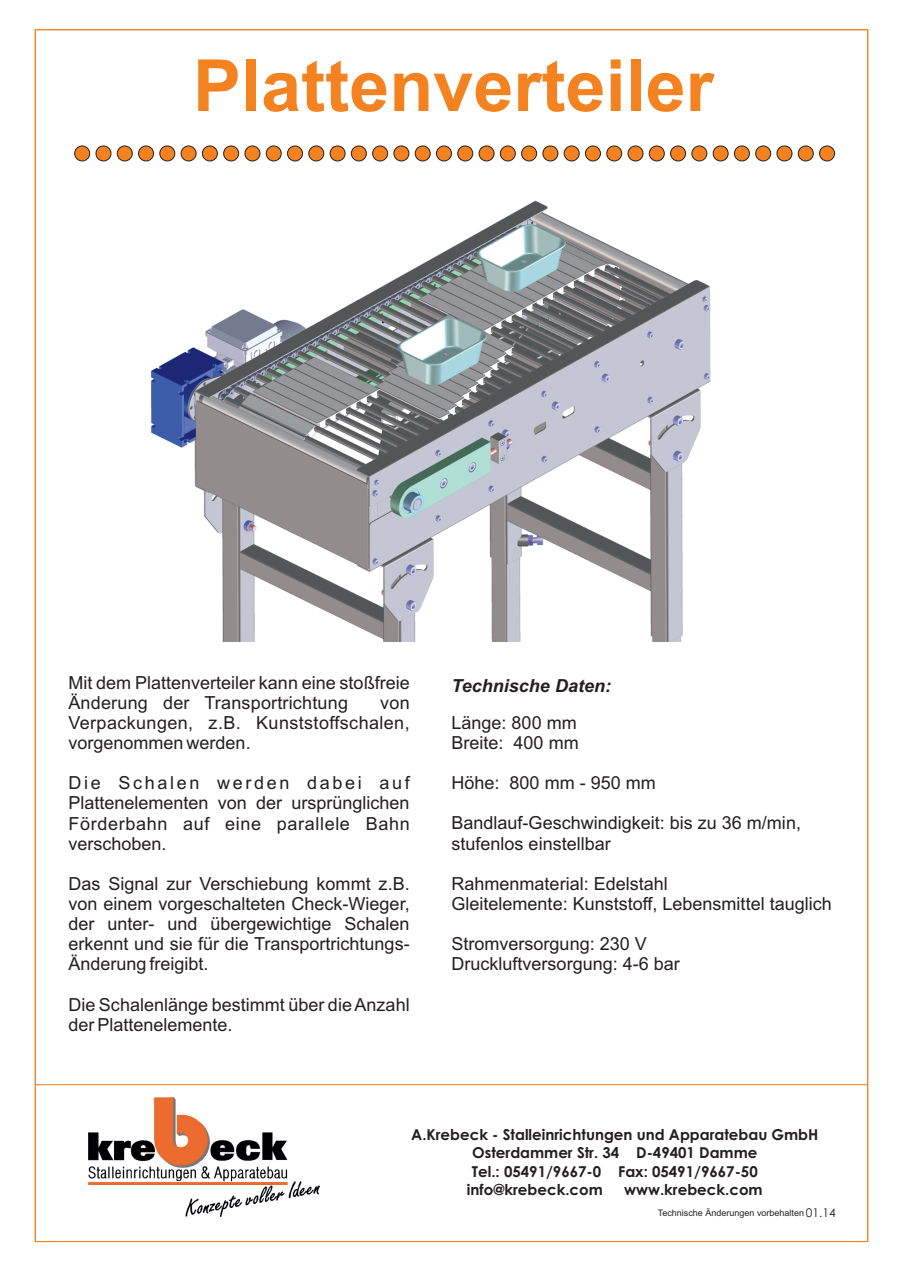
<style>
.page{position:relative;width:903px;height:1272px;background:#fff}
.page>*{position:absolute;margin:0;border:0;box-sizing:border-box;transform-origin:0 0}
.t1{font:700 72px "Arial";color:#f58220}
.t2{font:18px/20.1px "Arial";color:#231f20}
.t3{font:italic 700 18px "Arial";color:#231f20}
.t4{font:700 15px "Century Gothic";color:#231f20}
.t5{font:12px "Century Gothic";color:#231f20}
.t6{font:9px "Arial";color:#231f20}
</style>
<div class="page">
<div style="left:74px;top:146px;width:16px;height:15px;background:#f58220;border:1px solid #231f20;border-radius:50%"></div>
<div style="left:96px;top:146px;width:15px;height:15px;background:#f58220;border:1px solid #231f20;border-radius:50%"></div>
<div style="left:117px;top:146px;width:15px;height:15px;background:#f58220;border:1px solid #231f20;border-radius:50%"></div>
<div style="left:138px;top:146px;width:16px;height:15px;background:#f58220;border:1px solid #231f20;border-radius:50%"></div>
<div style="left:159px;top:146px;width:16px;height:15px;background:#f58220;border:1px solid #231f20;border-radius:50%"></div>
<div style="left:181px;top:146px;width:15px;height:15px;background:#f58220;border:1px solid #231f20;border-radius:50%"></div>
<div style="left:202px;top:146px;width:15px;height:15px;background:#f58220;border:1px solid #231f20;border-radius:50%"></div>
<div style="left:223px;top:146px;width:16px;height:15px;background:#f58220;border:1px solid #231f20;border-radius:50%"></div>
<div style="left:245px;top:146px;width:15px;height:15px;background:#f58220;border:1px solid #231f20;border-radius:50%"></div>
<div style="left:266px;top:146px;width:15px;height:15px;background:#f58220;border:1px solid #231f20;border-radius:50%"></div>
<div style="left:287px;top:146px;width:15px;height:15px;background:#f58220;border:1px solid #231f20;border-radius:50%"></div>
<div style="left:308px;top:146px;width:16px;height:15px;background:#f58220;border:1px solid #231f20;border-radius:50%"></div>
<div style="left:330px;top:146px;width:15px;height:15px;background:#f58220;border:1px solid #231f20;border-radius:50%"></div>
<div style="left:351px;top:146px;width:15px;height:15px;background:#f58220;border:1px solid #231f20;border-radius:50%"></div>
<div style="left:372px;top:146px;width:15px;height:15px;background:#f58220;border:1px solid #231f20;border-radius:50%"></div>
<div style="left:393px;top:146px;width:16px;height:15px;background:#f58220;border:1px solid #231f20;border-radius:50%"></div>
<div style="left:415px;top:146px;width:15px;height:15px;background:#f58220;border:1px solid #231f20;border-radius:50%"></div>
<div style="left:436px;top:146px;width:15px;height:15px;background:#f58220;border:1px solid #231f20;border-radius:50%"></div>
<div style="left:457px;top:146px;width:15px;height:15px;background:#f58220;border:1px solid #231f20;border-radius:50%"></div>
<div style="left:478px;top:146px;width:16px;height:15px;background:#f58220;border:1px solid #231f20;border-radius:50%"></div>
<div style="left:500px;top:146px;width:15px;height:15px;background:#f58220;border:1px solid #231f20;border-radius:50%"></div>
<div style="left:521px;top:146px;width:15px;height:15px;background:#f58220;border:1px solid #231f20;border-radius:50%"></div>
<div style="left:542px;top:146px;width:15px;height:15px;background:#f58220;border:1px solid #231f20;border-radius:50%"></div>
<div style="left:563px;top:146px;width:16px;height:15px;background:#f58220;border:1px solid #231f20;border-radius:50%"></div>
<div style="left:585px;top:146px;width:15px;height:15px;background:#f58220;border:1px solid #231f20;border-radius:50%"></div>
<div style="left:606px;top:146px;width:15px;height:15px;background:#f58220;border:1px solid #231f20;border-radius:50%"></div>
<div style="left:627px;top:146px;width:16px;height:15px;background:#f58220;border:1px solid #231f20;border-radius:50%"></div>
<div style="left:648px;top:146px;width:16px;height:15px;background:#f58220;border:1px solid #231f20;border-radius:50%"></div>
<div style="left:670px;top:146px;width:15px;height:15px;background:#f58220;border:1px solid #231f20;border-radius:50%"></div>
<div style="left:691px;top:146px;width:15px;height:15px;background:#f58220;border:1px solid #231f20;border-radius:50%"></div>
<div style="left:712px;top:146px;width:16px;height:15px;background:#f58220;border:1px solid #231f20;border-radius:50%"></div>
<div style="left:734px;top:146px;width:15px;height:15px;background:#f58220;border:1px solid #231f20;border-radius:50%"></div>
<div style="left:755px;top:146px;width:15px;height:15px;background:#f58220;border:1px solid #231f20;border-radius:50%"></div>
<div style="left:776px;top:146px;width:15px;height:15px;background:#f58220;border:1px solid #231f20;border-radius:50%"></div>
<div style="left:797px;top:146px;width:16px;height:15px;background:#f58220;border:1px solid #231f20;border-radius:50%"></div>
<div style="left:819px;top:146px;width:15px;height:15px;background:#f58220;border:1px solid #231f20;border-radius:50%"></div>
<img style="left:88px;top:1097px;width:231px;height:119px">
<hr style="left:35px;top:1084px;width:832px;height:1px;background:#e07d1d">
<img style="left:151px;top:200px;width:560px;height:441px">
<h1 class="t1" style="left:193px;top:59px;width:522px">Plattenverteiler</h1>
<p class="t2" style="left:68px;top:674px;width:342px">Mit dem Plattenverteiler kann eine stoßfreie<br>Änderung der Transportrichtung</p>
<p class="t2" style="left:68px;top:694px;width:342px;text-align:justify;text-indent:312px">von Verpackungen, z.B. Kunststoffschalen, vorgenommen werden.</p>
<p class="t2" style="left:68px;top:775px;width:342px;text-align:justify">Die Schalen werden dabei auf Plattenelementen von der ursprünglichen Förderbahn auf eine parallele Bahn verschoben.</p>
<p class="t2" style="left:68px;top:875px;width:342px;text-align:justify">Das Signal zur Verschiebung kommt z.B. von einem vorgeschalteten Check-Wieger, der unter- und übergewichtige Schalen erkennt und sie für die Transportrichtungs-Änderung freigibt.</p>
<p class="t2" style="left:68px;top:996px;width:342px">Die Schalenlänge bestimmt über die Anzahl der Plattenelemente.</p>
<p class="t3" style="left:451px;top:679px;width:161px">Technische Daten:</p>
<p class="t2" style="left:451px;top:714px;width:129px">Länge: 800 mm<br>Breite: 400 mm</p>
<p class="t2" style="left:451px;top:775px;width:206px">Höhe: 800 mm - 950 mm</p>
<p class="t2" style="left:451px;top:815px;width:351px">Bandlauf-Geschwindigkeit: bis zu 36 m/min, stufenlos einstellbar</p>
<p class="t2" style="left:451px;top:875px;width:381px">Rahmenmaterial: Edelstahl<br>Gleitelemente: Kunststoff, Lebensmittel tauglich</p>
<p class="t2" style="left:451px;top:935px;width:230px">Stromversorgung: 230 V<br>Druckluftversorgung: 4-6 bar</p>
<p class="t4" style="left:411px;top:1129px;width:408px">A.Krebeck - Stalleinrichtungen und Apparatebau GmbH</p>
<p class="t4" style="left:472px;top:1147px;width:287px">Osterdammer Str. 34 D-49401 Damme</p>
<p class="t4" style="left:471px;top:1165px;width:287px">Tel.: 05491/9667-0 Fax: 05491/9667-50</p>
<p class="t4" style="left:466px;top:1184px;width:137px">info@krebeck.com</p>
<p class="t4" style="left:623px;top:1184px;width:140px">www.krebeck.com</p>
<p class="t5" style="left:805px;top:1208px;width:31px">01.14</p>
<p class="t6" style="left:657px;top:1210px;width:148px">Technische Änderungen vorbehalten</p>
</div>
